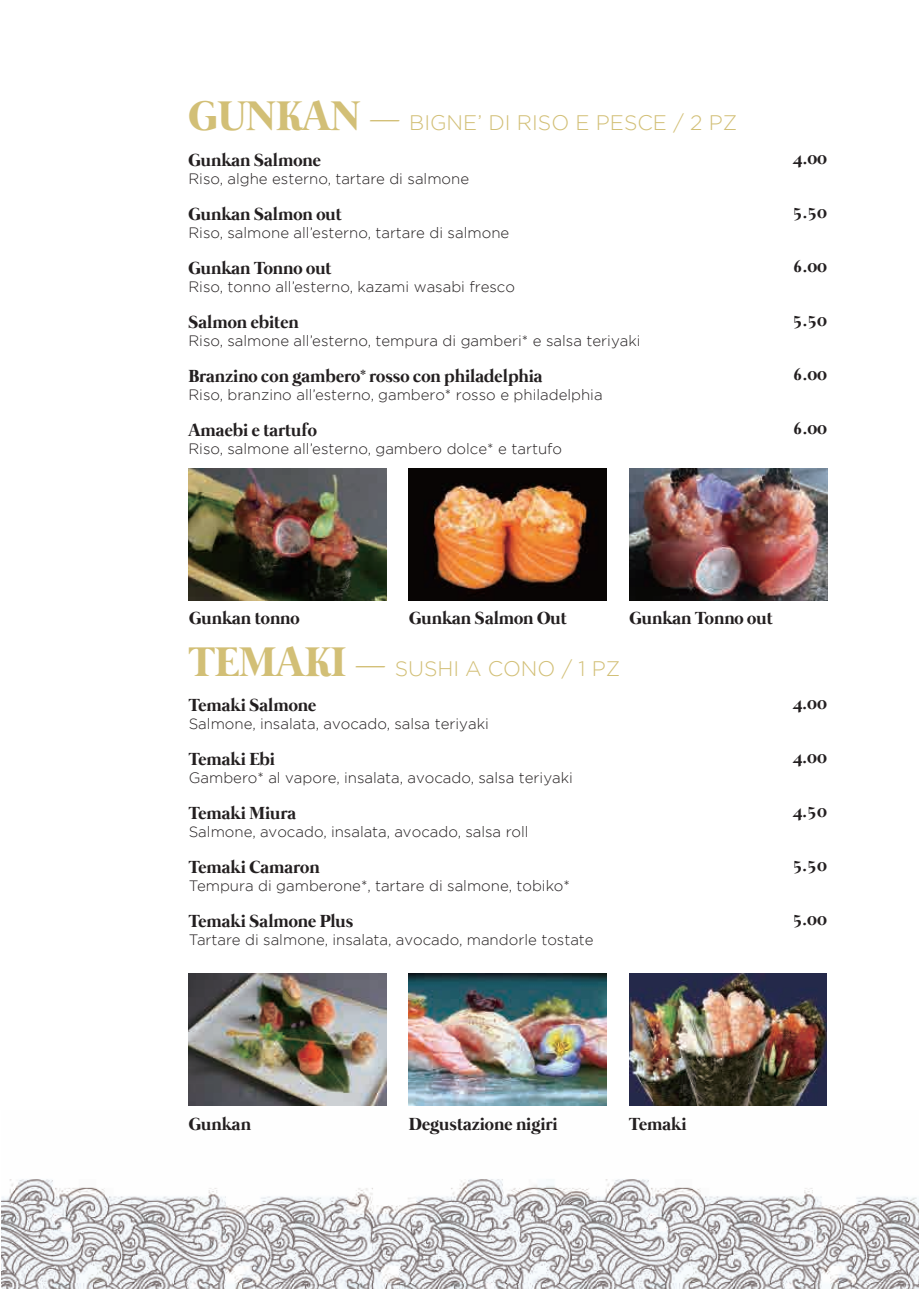
<style>
.page{position:relative;width:919px;height:1289px;background:#fff}
.page>*{position:absolute;margin:0;border:0;box-sizing:border-box;transform-origin:0 0}
.t1{font:300 21px "Gotham";color:#d2bf76}
.t2{font:700 18px "Mermaid";color:#231f20}
.t3{font:300 15px "Gotham";color:#231f20}
.s1{font-family:"Mermaid";font-weight:700;font-size:42.6px}
</style>
<div class="page">
<img style="left:2px;top:1179px;width:916px;height:109px">
<img style="left:189px;top:973px;width:197px;height:132px">
<img style="left:189px;top:468px;width:198px;height:132px">
<img style="left:408px;top:973px;width:198px;height:132px">
<img style="left:409px;top:468px;width:197px;height:132px">
<img style="left:629px;top:973px;width:197px;height:132px">
<img style="left:629px;top:468px;width:198px;height:132px">
<h1 class="t1" style="left:188px;top:111px;width:550px"><span class="s1">GUNKAN –</span> BIGNE’ DI RISO E PESCE / 2 PZ</h1>
<p class="t2" style="left:188px;top:149px;width:134px">Gunkan Salmone</p>
<p class="t3" style="left:188px;top:170px;width:282px">Riso, alghe esterno, tartare di salmone</p>
<p class="t2" style="left:188px;top:203px;width:155px">Gunkan Salmon out</p>
<p class="t3" style="left:188px;top:224px;width:322px">Riso, salmone all’esterno, tartare di salmone</p>
<p class="t2" style="left:188px;top:257px;width:145px">Gunkan Tonno out</p>
<p class="t3" style="left:188px;top:278px;width:328px">Riso, tonno all’esterno, kazami wasabi fresco</p>
<p class="t2" style="left:188px;top:311px;width:112px">Salmon ebiten</p>
<p class="t3" style="left:188px;top:332px;width:453px">Riso, salmone all’esterno, tempura di gamberi* e salsa teriyaki</p>
<p class="t2" style="left:188px;top:365px;width:356px">Branzino con gambero* rosso con philadelphia</p>
<p class="t3" style="left:188px;top:386px;width:415px">Riso, branzino all’esterno, gambero* rosso e philadelphia</p>
<p class="t2" style="left:188px;top:419px;width:130px">Amaebi e tartufo</p>
<p class="t3" style="left:188px;top:440px;width:375px">Riso, salmone all’esterno, gambero dolce* e tartufo</p>
<p class="t2" style="left:792px;top:147px;width:36px">4.00</p>
<p class="t2" style="left:792px;top:201px;width:36px">5.50</p>
<p class="t2" style="left:792px;top:255px;width:36px">6.00</p>
<p class="t2" style="left:792px;top:309px;width:36px">5.50</p>
<p class="t2" style="left:792px;top:363px;width:36px">6.00</p>
<p class="t2" style="left:792px;top:417px;width:36px">6.00</p>
<p class="t2" style="left:189px;top:608px;width:112px">Gunkan tonno</p>
<p class="t2" style="left:409px;top:608px;width:159px">Gunkan Salmon Out</p>
<p class="t2" style="left:629px;top:608px;width:145px">Gunkan Tonno out</p>
<h1 class="t1" style="left:189px;top:657px;width:433px"><span class="s1">TEMAKI –</span> SUSHI A CONO / 1 PZ</h1>
<p class="t2" style="left:189px;top:695px;width:129px">Temaki Salmone</p>
<p class="t3" style="left:189px;top:715px;width:301px">Salmone, insalata, avocado, salsa teriyaki</p>
<p class="t2" style="left:189px;top:749px;width:88px">Temaki Ebi</p>
<p class="t3" style="left:189px;top:769px;width:385px">Gambero* al vapore, insalata, avocado, salsa teriyaki</p>
<p class="t2" style="left:189px;top:803px;width:109px">Temaki Miura</p>
<p class="t3" style="left:189px;top:823px;width:341px">Salmone, avocado, insalata, avocado, salsa roll</p>
<p class="t2" style="left:189px;top:857px;width:132px">Temaki Camaron</p>
<p class="t3" style="left:189px;top:877px;width:382px">Tempura di gamberone*, tartare di salmone, tobiko*</p>
<p class="t2" style="left:189px;top:911px;width:166px">Temaki Salmone Plus</p>
<p class="t3" style="left:189px;top:931px;width:406px">Tartare di salmone, insalata, avocado, mandorle tostate</p>
<p class="t2" style="left:792px;top:693px;width:36px">4.00</p>
<p class="t2" style="left:792px;top:747px;width:36px">4.00</p>
<p class="t2" style="left:792px;top:801px;width:36px">4.50</p>
<p class="t2" style="left:792px;top:855px;width:36px">5.50</p>
<p class="t2" style="left:792px;top:909px;width:36px">5.00</p>
<p class="t2" style="left:189px;top:1113px;width:63px">Gunkan</p>
<p class="t2" style="left:409px;top:1113px;width:150px">Degustazione nigiri</p>
<p class="t2" style="left:629px;top:1113px;width:59px">Temaki</p>
</div>
